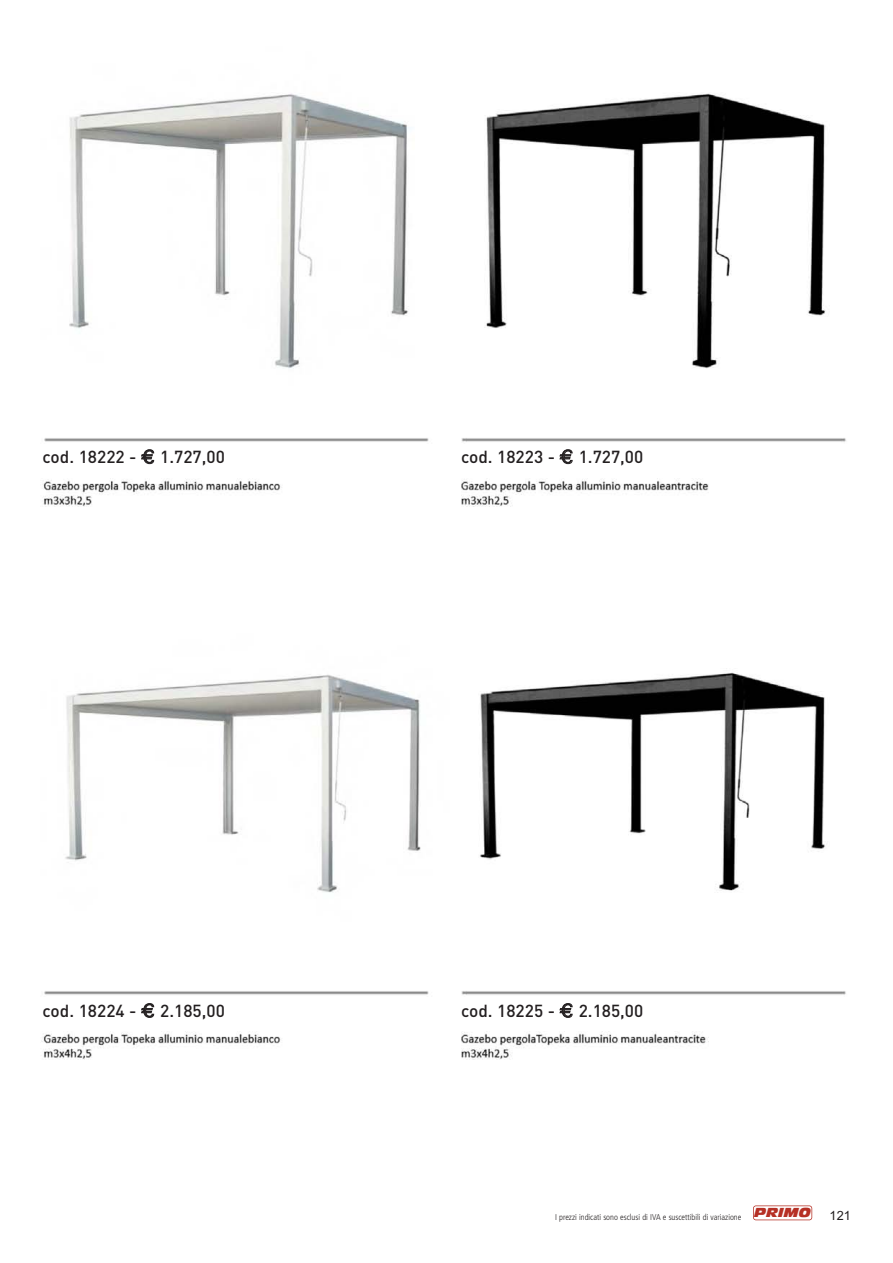
<style>
.page{position:relative;width:893px;height:1263px;background:#fff}
.page>*{position:absolute;margin:0;border:0;box-sizing:border-box;transform-origin:0 0}
.t1{font:500 17.25px "DIN";color:#231f20}
.t2{font:12.75px "Arial";color:#231f20}
.t3{font:300 condensed 8.4px "Frutiger";color:#231f20}
.s1{font-family:"Geneva";font-weight:400}
</style>
<div class="page">
<img style="left:41px;top:93px;width:805px;height:967px">
<div style="left:753px;top:1205px;width:59px;height:15px;border:2px solid #b63025;border-radius:3px"></div>
<p class="t1" style="left:43px;top:451px;width:184px">cod. 18222 - <span class="s1">€</span> 1.727,00</p>
<p class="t1" style="left:461px;top:451px;width:184px">cod. 18223 - <span class="s1">€</span> 1.727,00</p>
<p class="t1" style="left:43px;top:1005px;width:184px">cod. 18224 - <span class="s1">€</span> 2.185,00</p>
<p class="t1" style="left:461px;top:1005px;width:184px">cod. 18225 - <span class="s1">€</span> 2.185,00</p>
<p class="t3" style="left:555px;top:1214px;width:257px">I prezzi indicati sono esclusi di IVA e suscettibili di variazione <sup>PRIMO</sup></p>
<p class="t2" style="left:829px;top:1211px;width:23px">121</p>
</div>
